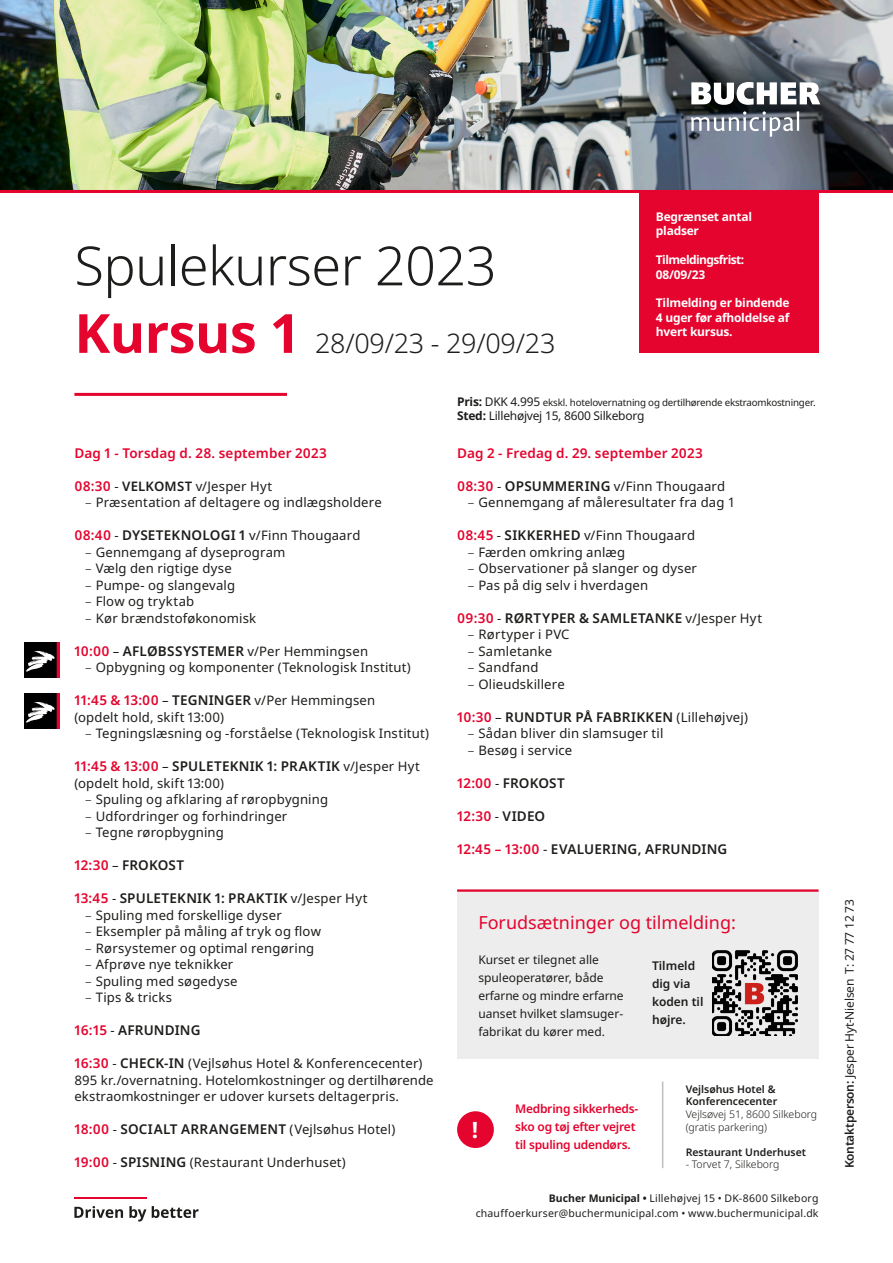
<style>
.page{position:relative;width:893px;height:1263px;background:#fff}
.page>*{position:absolute;margin:0;border:0;box-sizing:border-box;transform-origin:0 0}
.t1{font:300 54px "Noto Sans";letter-spacing:-.01em;color:#1d1d1b}
.t2{font:300 27px "Noto Sans";letter-spacing:-.01em;color:#1d1d1b}
.t3{font:700 22.5px "Noto Sans";color:#fff}
.t4{font:18px "Noto Sans";color:#e4042e}
.t5{font:600 13.5px "Noto Sans";letter-spacing:.015em;color:#1d1d1b}
.t6{font:600 13.5px "Noto Sans";letter-spacing:.015em;color:#e4042e}
.t7{font:13.2px/16.5px "Noto Sans";letter-spacing:.015em;color:#1d1d1b}
.t8{font:12px/18px "Noto Sans";color:#1d1d1b}
.t9{font:12px "Noto Sans";letter-spacing:-.02em;color:#1d1d1b}
.t10{font:700 12px/14.4px "Noto Sans";letter-spacing:-.02em;color:#fff}
.t11{font:600 12px/18px "Noto Sans";letter-spacing:-.02em;color:#e4042e}
.t12{font:600 12px/18px "Noto Sans";color:#1d1d1b}
.t13{font:700 12px/14.4px "Noto Sans";letter-spacing:-.05em;color:#fff}
.t14{font:10.5px/15px "Noto Sans";letter-spacing:.02em;color:#1d1d1b;text-align:right}
.t15{font:300 10.5px/12.6px "Noto Sans";color:#1d1d1b}
.t16{font:600 10.5px/12.6px "Noto Sans";color:#1d1d1b}
.t17{font:9.75px "Noto Sans";letter-spacing:-.02em;color:#1d1d1b}
.s1{font-weight:700;font-size:54px;color:#e4042e}
.s2{font-weight:600;font-size:13.5px;color:#e4042e}
.s3{font-weight:600}
.s4{font-weight:300}
.s5{font-weight:600;font-size:13.5px}
.s6{color:#e4042e}
.s7{font-weight:400;font-size:13.2px}
.s8{font-weight:700;font-size:12px}
.s9{font-size:12px}
.s10{font-weight:700}
.s11{font-weight:400;font-size:13.2px;color:#1d1d1b}
.s12{color:#1d1d1b}
.s13{font-weight:400}
</style>
<div class="page">
<img style="left:0;top:0;width:893px;height:190px">
<svg style="left:691px;top:82px;width:129px;height:23px"></svg>
<svg style="left:691px;top:111px;width:108px;height:26px;background:#868d99"></svg>
<hr style="left:74px;top:393px;width:213px;height:3px;background:#e4042e">
<svg style="left:74px;top:1206px;width:49px;height:12px"></svg>
<svg style="left:129px;top:1206px;width:17px;height:15px"></svg>
<svg style="left:152px;top:1206px;width:47px;height:12px"></svg>
<hr style="left:74px;top:1197px;width:72px;height:2px;background:#e4042e">
<hr style="left:0;top:190px;width:893px;height:3px;background:#e4042e">
<div style="left:457px;top:889px;width:362px;height:170px;background:#ededed"></div>
<hr style="left:457px;top:889px;width:362px;height:3px;background:#e4042e">
<img style="left:712px;top:951px;width:85px;height:85px">
<div style="left:639px;top:191px;width:179px;height:162px;background:#e4042e"></div>
<div style="left:457px;top:1111px;width:37px;height:37px;background:#e4042e;border-radius:50%"></div>
<hr style="left:662px;top:1081px;width:1px;height:87px;background:#bdbdbc">
<img style="left:24px;top:642px;width:36px;height:35px">
<img style="left:24px;top:693px;width:36px;height:36px">
<h1 class="t1" style="left:74px;top:228px;width:424px">Spulekurser 2023</h1>
<h2 class="t2" style="left:74px;top:324px;width:482px"><span class="s1">Kursus 1</span> 28/09/23 - 29/09/23</h2>
<p class="t10" style="left:656px;top:210px;width:98px">Begrænset antal pladser</p>
<p class="t13" style="left:656px;top:253px;width:90px">Tilmeldingsfrist:<br>08/09/23</p>
<p class="t10" style="left:656px;top:296px;width:135px;text-align:justify">Tilmelding er bindende 4 uger før afholdelse af hvert kursus.</p>
<p class="t6" style="left:74px;top:443px;width:254px">Dag 1 - Torsdag d. 28. september 2023</p>
<p class="t7" style="left:74px;top:478px;width:199px"><span class="s2">08:30</span> - <span class="s3">VELKOMST</span> v/Jesper Hyt</p>
<p class="t7" style="left:85px;top:494px;width:298px"><span class="s4">–</span> Præsentation af deltagere og indlægsholdere</p>
<p class="t7" style="left:74px;top:527px;width:288px"><span class="s2">08:40</span> - <span class="s5">DYSETEKNOLOGI 1</span> v/Finn Thougaard</p>
<p class="t7" style="left:85px;top:544px;width:202px"><span class="s4">–</span> Gennemgang af dyseprogram</p>
<p class="t7" style="left:85px;top:560px;width:148px"><span class="s4">–</span> Vælg den rigtige dyse</p>
<p class="t7" style="left:85px;top:577px;width:152px"><span class="s4">–</span> Pumpe- og slangevalg</p>
<p class="t7" style="left:85px;top:593px;width:111px"><span class="s4">–</span> Flow og tryktab</p>
<p class="t7" style="left:85px;top:610px;width:173px"><span class="s4">–</span> Kør brændstoføkonomisk</p>
<p class="t7" style="left:74px;top:643px;width:295px"><span class="s2">10:00</span> – <span class="s5">AFLØBSSYSTEMER</span> v/Per Hemmingsen</p>
<p class="t7" style="left:85px;top:659px;width:327px"><span class="s4">–</span> Opbygning og komponenter (Teknologisk Institut)</p>
<p class="t7" style="left:74px;top:692px;width:302px"><span class="s2">11:45 &amp; 13:00</span> – <span class="s5">TEGNINGER</span> v/Per Hemmingsen (opdelt hold, skift 13:00)</p>
<p class="t7" style="left:85px;top:725px;width:345px"><span class="s4">–</span> Tegningslæsning og -forståelse (Teknologisk Institut)</p>
<p class="t5" style="left:74px;top:757px;width:347px"><span class="s6">11:45 &amp; 13:00</span> <span class="s7">–</span> SPULETEKNIK 1: PRAKTIK <span class="s7">v/Jesper Hyt</span></p>
<p class="t7" style="left:74px;top:775px;width:151px">(opdelt hold, skift 13:00)</p>
<p class="t7" style="left:85px;top:791px;width:245px"><span class="s4">–</span> Spuling og afklaring af røropbygning</p>
<p class="t7" style="left:85px;top:808px;width:204px"><span class="s4">–</span> Udfordringer og forhindringer</p>
<p class="t7" style="left:85px;top:824px;width:140px"><span class="s4">–</span> Tegne røropbygning</p>
<p class="t5" style="left:74px;top:856px;width:111px"><span class="s6">12:30</span> <span class="s7">–</span> FROKOST</p>
<p class="t5" style="left:74px;top:889px;width:295px"><span class="s6">13:45</span> <span class="s7">-</span> SPULETEKNIK 1: PRAKTIK <span class="s7">v/Jesper Hyt</span></p>
<p class="t7" style="left:85px;top:907px;width:198px"><span class="s4">–</span> Spuling med forskellige dyser</p>
<p class="t7" style="left:85px;top:923px;width:237px"><span class="s4">–</span> Eksempler på måling af tryk og flow</p>
<p class="t7" style="left:85px;top:940px;width:231px"><span class="s4">–</span> Rørsystemer og optimal rengøring</p>
<p class="t7" style="left:85px;top:956px;width:150px"><span class="s4">–</span> Afprøve nye teknikker</p>
<p class="t7" style="left:85px;top:973px;width:154px"><span class="s4">–</span> Spuling med søgedyse</p>
<p class="t7" style="left:85px;top:989px;width:89px"><span class="s4">–</span> Tips &amp; tricks</p>
<p class="t5" style="left:74px;top:1021px;width:128px"><span class="s6">16:15</span> <span class="s7">-</span> AFRUNDING</p>
<p class="t7" style="left:74px;top:1055px;width:361px"><span class="s2">16:30</span> - <span class="s5">CHECK-IN</span> (Vejlsøhus Hotel &amp; Konferencecenter)<br>895 kr./overnatning. Hotelomkostninger og dertilhørende ekstraomkostninger er udover kursets deltagerpris.</p>
<p class="t5" style="left:74px;top:1120px;width:322px"><span class="s6">18:00</span> <span class="s7">-</span> SOCIALT ARRANGEMENT <span class="s7">(Vejlsøhus Hotel)</span></p>
<p class="t7" style="left:74px;top:1154px;width:273px"><span class="s2">19:00</span> - <span class="s5">SPISNING</span> (Restaurant Underhuset)</p>
<p class="t17" style="left:457px;top:395px;width:360px"><span class="s8">Pris:</span> <span class="s9">DKK 4.995</span> ekskl. hotelovernatning og dertilhørende ekstraomkostninger.</p>
<p class="t9" style="left:457px;top:407px;width:189px"><span class="s10">Sted:</span> Lillehøjvej 15, 8600 Silkeborg</p>
<p class="t6" style="left:457px;top:443px;width:247px">Dag 2 - Fredag d. 29. september 2023</p>
<p class="t7" style="left:457px;top:478px;width:269px"><span class="s2">08:30</span> - <span class="s5">OPSUMMERING</span> v/Finn Thougaard</p>
<p class="t7" style="left:468px;top:494px;width:269px"><span class="s4">–</span> Gennemgang af måleresultater fra dag 1</p>
<p class="t7" style="left:457px;top:527px;width:240px"><span class="s2">08:45</span> - <span class="s5">SIKKERHED</span> v/Finn Thougaard</p>
<p class="t7" style="left:468px;top:544px;width:159px"><span class="s4">–</span> Færden omkring anlæg</p>
<p class="t7" style="left:468px;top:560px;width:231px"><span class="s4">–</span> Observationer på slanger og dyser</p>
<p class="t7" style="left:468px;top:577px;width:182px"><span class="s4">–</span> Pas på dig selv i hverdagen</p>
<p class="t5" style="left:457px;top:608px;width:307px"><span class="s6">09:30</span> <span class="s7">-</span> RØRTYPER &amp; SAMLETANKE <span class="s7">v/Jesper Hyt</span></p>
<p class="t7" style="left:468px;top:626px;width:103px"><span class="s4">–</span> Rørtyper i PVC</p>
<p class="t7" style="left:468px;top:643px;width:86px"><span class="s4">–</span> Samletanke</p>
<p class="t7" style="left:468px;top:659px;width:72px"><span class="s4">–</span> Sandfand</p>
<p class="t7" style="left:468px;top:676px;width:98px"><span class="s4">–</span> Olieudskillere</p>
<p class="t5" style="left:457px;top:707px;width:292px"><span class="s6">10:30</span> <span class="s7">–</span> RUNDTUR PÅ FABRIKKEN <span class="s7">(Lillehøjvej)</span></p>
<p class="t7" style="left:468px;top:725px;width:197px"><span class="s4">–</span> Sådan bliver din slamsuger til</p>
<p class="t7" style="left:468px;top:742px;width:106px"><span class="s4">–</span> Besøg i service</p>
<p class="t5" style="left:457px;top:773px;width:109px"><span class="s6">12:00</span> <span class="s7">-</span> FROKOST</p>
<p class="t6" style="left:457px;top:806px;width:90px">12:30 <span class="s11">-</span> <span class="s12">VIDEO</span></p>
<p class="t5" style="left:457px;top:839px;width:272px"><span class="s6">12:45 – 13:00</span> <span class="s13">-</span> EVALUERING, AFRUNDING</p>
<h3 class="t4" style="left:478px;top:910px;width:259px">Forudsætninger og tilmelding:</h3>
<p class="t8" style="left:478px;top:950px;width:147px">Kurset er tilegnet alle spuleoperatører, både erfarne og mindre erfarne uanset hvilket slamsuger&shy;fabrikat du kører med.</p>
<p class="t12" style="left:652px;top:957px;width:53px">Tilmeld dig via koden til højre.</p>
<h3 class="t3" style="left:472px;top:1114px;width:8px">!</h3>
<p class="t11" style="left:515px;top:1099px;width:125px">Medbring sikkerheds&shy;sko og tøj efter vejret til spuling udendørs.</p>
<p class="t16" style="left:686px;top:1083px;width:93px">Vejlsøhus Hotel &amp;<br>Konferencecenter</p>
<p class="t15" style="left:686px;top:1108px;width:133px">Vejlsøvej 51, 8600 Silkeborg (gratis parkering)</p>
<p class="t16" style="left:686px;top:1146px;width:122px">Restaurant Underhuset</p>
<p class="t15" style="left:686px;top:1158px;width:95px">- Torvet 7, Silkeborg</p>
<p class="t14" style="left:476px;top:1191px;width:344px"><span class="s10">Bucher Municipal •</span> Lillehøjvej 15 • DK-8600 Silkeborg chauffoerkurser@buchermunicipal.com • www.buchermunicipal.dk</p>
<p class="t9" style="left:841px;top:1168px;width:270px;rotate:-90deg"><span class="s3">Kontaktperson:</span> Jesper Hyt-Nielsen T: 27 77 12 73</p>
</div>
